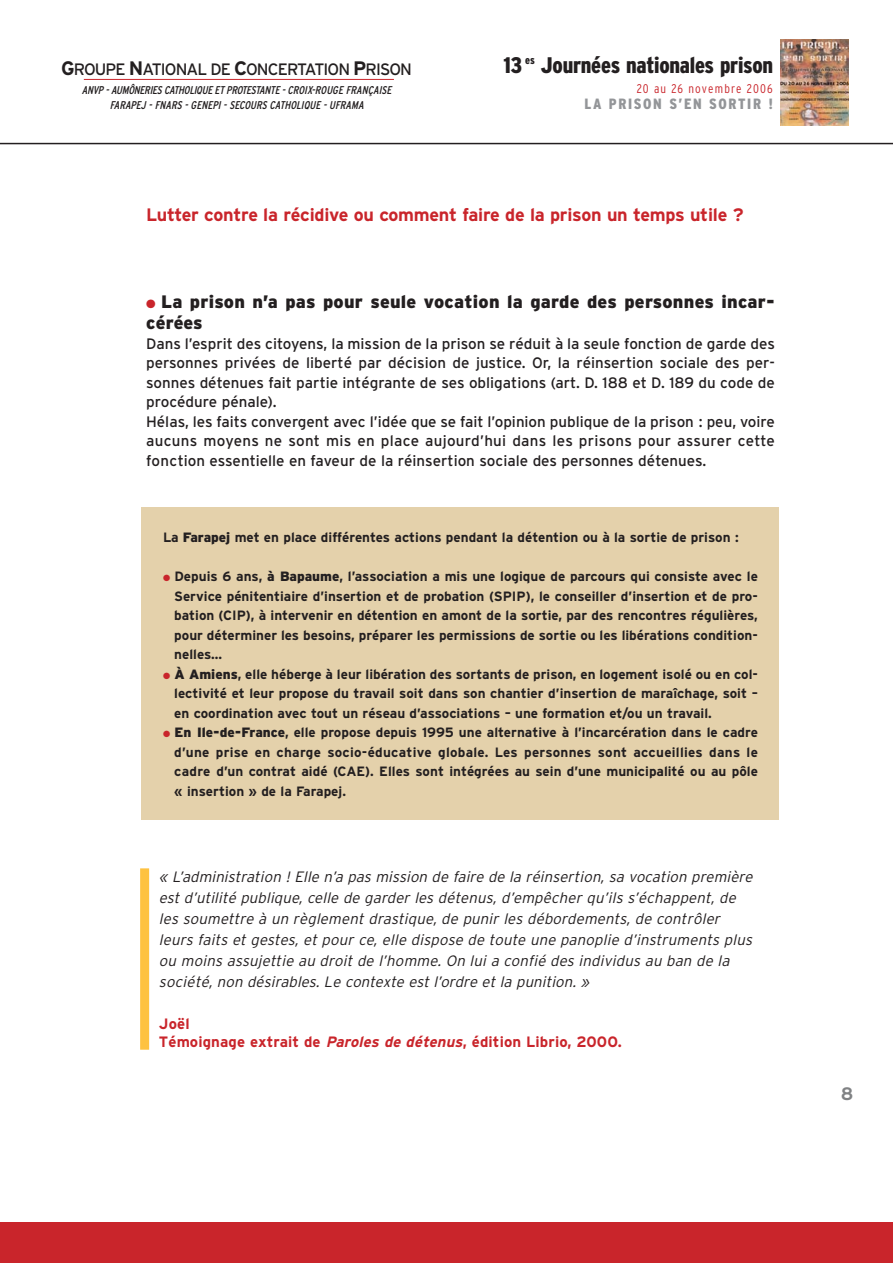
<style>
.page{position:relative;width:893px;height:1263px;background:#fff}
.page>*{position:absolute;margin:0;border:0;box-sizing:border-box;transform-origin:0 0}
.t1{font:900 condensed 22.5px "Interstate";letter-spacing:-.01em;color:#231f20}
.t2{font:900 18px/21px "Interstate";letter-spacing:.015em;color:#231f20}
.t3{font:700 18px "Interstate";letter-spacing:-.015em;color:#c9252b}
.t4{font:700 18px "Interstate";color:#808284}
.t5{font:16.5px "Interstate";letter-spacing:-.055em;color:#231f20}
.t6{font:15.15px/19.5px "Interstate";color:#231f20}
.t7{font:italic 300 15px/21px "Interstate";letter-spacing:.01em;color:#231f20}
.t8{font:700 15px/18px "Interstate";letter-spacing:.005em;color:#c9252b}
.t9{font:900 condensed 14.85px "Interstate";letter-spacing:.11em;color:#939598}
.t10{font:700 13.5px/19.5px "Interstate";color:#231f20;text-align:justify}
.t11{font:300 condensed 12.6px "Interstate";letter-spacing:.095em;color:#c9252b}
.t12{font:italic condensed 11.25px/14.2px "Interstate";letter-spacing:-.01em;color:#231f20;text-align:center}
.s1{font-weight:700;font-size:19.5px}
.s2{color:#c9252b}
.s3{font-weight:900}
.s4{font-style:italic}
</style>
<div class="page">
<div style="left:142px;top:507px;width:637px;height:313px;background:#e4d1ab"></div>
<div style="left:0;top:1223px;width:892px;height:40px;background:#c9252b"></div>
<img style="left:780px;top:39px;width:68px;height:86px">
<hr style="left:0;top:143px;width:892px;height:1px;background:#231f20">
<hr style="left:84px;top:79px;width:310px;height:1px;background:#c9252b">
<div style="left:140px;top:868px;width:9px;height:182px;background:#fec240"></div>
<p class="t5" style="left:61px;top:63px;width:352px"><span class="s1">G</span>ROUPE <span class="s1">N</span>ATIONAL DE <span class="s1">C</span>ONCERTATION <span class="s1">P</span>RISON</p>
<p class="t12" style="left:82px;top:84px;width:311px">ANVP - AUMÔNERIES CATHOLIQUE ET PROTESTANTE - CROIX-ROUGE FRANÇAISE<br>FARAPEJ - FNARS - GENEPI - SECOURS CATHOLIQUE - UFRAMA</p>
<h1 class="t1" style="left:503px;top:56px;width:271px">13 <sup>es</sup> Journées nationales prison</h1>
<p class="t9" style="left:584px;top:98px;width:190px">LA PRISON S’EN SORTIR !</p>
<p class="t11" style="left:636px;top:83px;width:137px">20 au 26 novembre 2006</p>
<h2 class="t3" style="left:146px;top:208px;width:599px">Lutter contre la récidive ou comment faire de la prison un temps utile ?</h2>
<h2 class="t2" style="left:146px;top:293px;width:630px"><span class="s2">●</span> La prison n’a pas pour seule vocation la garde des personnes incar&shy;cérées</h2>
<p class="t6" style="left:146px;top:335px;width:630px">Dans l’esprit des citoyens, la mission de la prison se réduit à la seule fonction de garde des personnes privées de liberté par décision de justice. Or, la réinsertion sociale des per&shy;sonnes détenues fait partie intégrante de ses obligations (art. D. 188 et D. 189 du code de procédure pénale).<br>Hélas, les faits convergent avec l’idée que se fait l’opinion publique de la prison : peu, voire aucuns moyens ne sont mis en place aujourd’hui dans les prisons pour assurer cette fonction essentielle en faveur de la réinsertion sociale des personnes détenues.</p>
<p class="t10" style="left:163px;top:529px;width:577px">La <span class="s3">Farapej</span> met en place différentes actions pendant la détention ou à la sortie de prison :</p>
<p class="t10" style="left:174px;top:568px;width:585px;text-indent:-11px"><span class="s2">●</span> Depuis 6 ans, <span class="s3">à Bapaume</span>, l’association a mis une logique de parcours qui consiste avec le Service pénitentiaire d’insertion et de probation (SPIP), le conseiller d’insertion et de pro&shy;bation (CIP), à intervenir en détention en amont de la sortie, par des rencontres régulières, pour déterminer les besoins, préparer les permissions de sortie ou les libérations condition&shy;nelles...</p>
<p class="t10" style="left:174px;top:665px;width:585px;text-indent:-11px"><span class="s2">●</span> <span class="s3">À Amiens</span>, elle héberge à leur libération des sortants de prison, en logement isolé ou en col&shy;lectivité et leur propose du travail soit dans son chantier d’insertion de maraîchage, soit – en coordination avec tout un réseau d’associations – une formation et/ou un travail.</p>
<p class="t10" style="left:174px;top:724px;width:585px;text-indent:-11px"><span class="s2">●</span> <span class="s3">En Ile-de-France</span>, elle propose depuis 1995 une alternative à l’incarcération dans le cadre d’une prise en charge socio-éducative globale. Les personnes sont accueillies dans le cadre d’un contrat aidé (CAE). Elles sont intégrées au sein d’une municipalité ou au pôle « insertion » de la Farapej.</p>
<p class="t7" style="left:159px;top:868px;width:595px">« L’administration ! Elle n’a pas mission de faire de la réinsertion, sa vocation première est d’utilité publique, celle de garder les détenus, d’empêcher qu’ils s’échappent, de les soumettre à un règlement drastique, de punir les débordements, de contrôler leurs faits et gestes, et pour ce, elle dispose de toute une panoplie d’instruments plus ou moins assujettie au droit de l’homme. On lui a confié des individus au ban de la société, non désirables. Le contexte est l’ordre et la punition. »</p>
<p class="t8" style="left:159px;top:1016px;width:464px">Joël<br>Témoignage extrait de <span class="s4">Paroles de détenus</span>, édition Librio, 200O.</p>
<h2 class="t4" style="left:840px;top:1087px;width:14px">8</h2>
</div>
